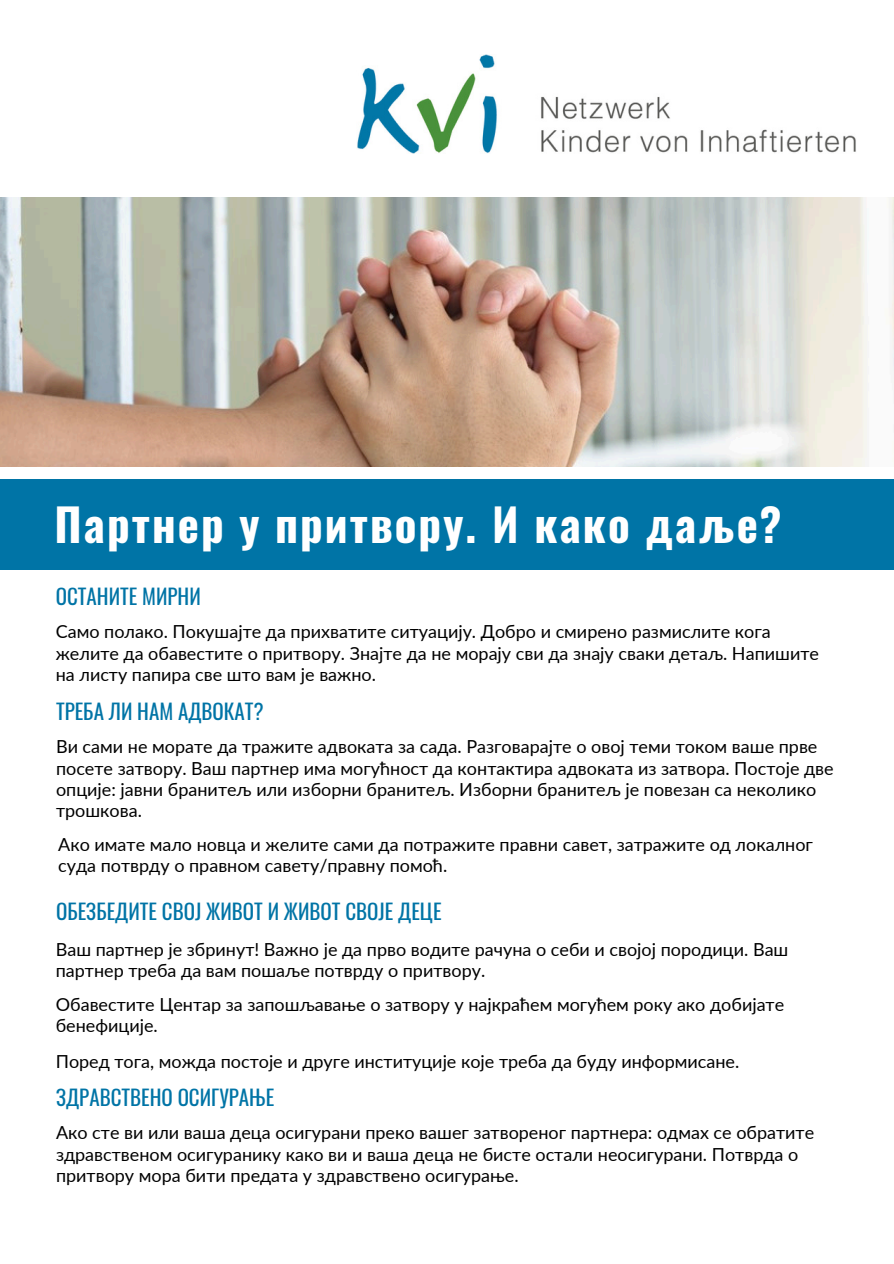
<style>
.page{position:relative;width:894px;height:1264px;background:#fff}
.page>*{position:absolute;margin:0;border:0;box-sizing:border-box;transform-origin:0 0}
.t1{font:700 45px "Oswald";letter-spacing:.045em;color:#fff}
.t2{font:21px "Oswald";color:#0074a6}
.t3{font:18px/21.3px "Lato";color:#000}
</style>
<div class="page">
<div style="left:0;top:480px;width:893px;height:90px;background:#0074a6"></div>
<img style="left:0;top:198px;width:893px;height:269px">
<img style="left:357px;top:55px;width:498px;height:99px">
<p class="t1" style="left:54px;top:489px;width:728px">Партнер у притвору. И како даље?</p>
<h1 class="t2" style="left:56px;top:579px;width:146px">ОСТАНИТЕ МИРНИ</h1>
<h2 class="t3" style="left:56px;top:620px;width:764px">Само полако. Покушајте да прихватите ситуацију. Добро и смирено размислите кога желите да обавестите о притвору. Знајте да не морају сви да знају сваки детаљ. Напишите на листу папира све што вам је важно.</h2>
<p class="t2" style="left:56px;top:694px;width:209px">ТРЕБА ЛИ НАМ АДВОКАТ?</p>
<h2 class="t3" style="left:56px;top:735px;width:779px">Ви сами не морате да тражите адвоката за сада. Разговарајте о овој теми током ваше прве посете затвору. Ваш партнер има могућност да контактира адвоката из затворa. Постоје две опције: јавни бранитељ или изборни бранитељ. Изборни бранитељ је повезан са неколико трошкова.</h2>
<h2 class="t3" style="left:58px;top:833px;width:756px">Ако имате мало новца и желите сами да потражите правни савет, затражите од локалног суда потврду о правном савету/правну помоћ.</h2>
<p class="t2" style="left:56px;top:895px;width:387px">ОБЕЗБЕДИТЕ СВОЈ ЖИВОТ И ЖИВОТ СВОЈЕ ДЕЦЕ</p>
<p class="t3" style="left:56px;top:938px;width:734px">Ваш партнер је збринут! Важно је да прво водите рачуна о себи и својој породици. Ваш партнер треба да вам пошаље потврду о притвору.</p>
<h2 class="t3" style="left:56px;top:992px;width:729px;line-height:21.9px">Обавестите Центар за запошљавање о затвoру у најкраћем могућем року ако добијaте бенефиције.</h2>
<p class="t3" style="left:56px;top:1050px;width:685px">Поред тога, можда постоје и друге институције које треба да буду информисане.</p>
<p class="t2" style="left:56px;top:1080px;width:220px">ЗДРАВСТВЕНО ОСИГУРАЊЕ</p>
<p class="t3" style="left:56px;top:1121px;width:759px">Ако сте ви или ваша деца осигурани преко вашег затвореног партнера: одмах се обратите здравственом осигуранику како ви и ваша деца не бисте остали неосигурани. Потврда о притвору мора бити предата у здравствено осигурање.</p>
</div>
